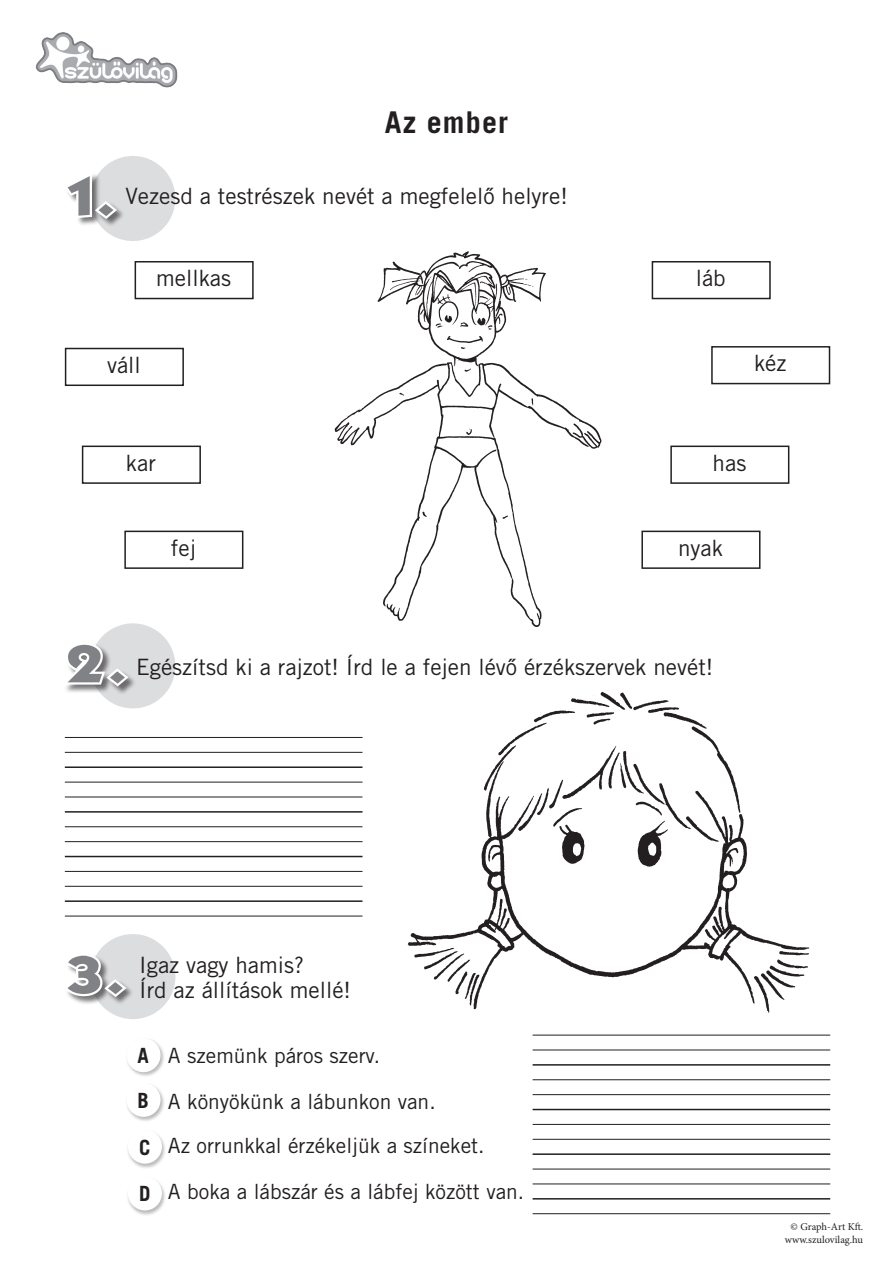
<style>
.page{position:relative;width:893px;height:1263px;background:#fff}
.page>*{position:absolute;margin:0;border:0;box-sizing:border-box;transform-origin:0 0}
.t1{font:700 45px "Kabel PFL";color:#808285;scale:1.2 1}
.t2{font:700 30px "Trade Gothic LT Std";letter-spacing:.04em;color:#231f20}
.t3{font:22.5px "Trade Gothic LT Std";color:#231f20}
.t4{font:21px "Trade Gothic LT Std";color:#231f20}
.t5{font:700 21px "Trade Gothic LT Std";color:#231f20}
.t6{font:10.5px "Minion Pro";color:#231f20}
</style>
<div class="page">
<img style="left:35px;top:32px;width:143px;height:56px">
<div style="left:90px;top:156px;width:85px;height:85px;background:#dcdddf;border-radius:50%"></div>
<div style="left:90px;top:623px;width:85px;height:85px;background:#dcdddf;border-radius:50%"></div>
<div style="left:64px;top:172px;width:61px;height:55px;background:#231f20;opacity:.6"></div>
<svg style="left:64px;top:169px;width:56px;height:53px"></svg>
<div style="left:62px;top:642px;width:74px;height:53px;background:#231f20;opacity:.6"></div>
<svg style="left:62px;top:640px;width:69px;height:49px"></svg>
<div style="left:90px;top:934px;width:85px;height:85px;background:#dcdddf;border-radius:50%"></div>
<div style="left:64px;top:953px;width:70px;height:52px;background:#231f20;opacity:.6"></div>
<svg style="left:64px;top:950px;width:65px;height:50px"></svg>
<div style="left:125px;top:1038px;width:40px;height:40px;background:#231f20;opacity:.3"></div>
<div style="left:126px;top:1038px;width:35px;height:34px;background:#fff;border-radius:50%"></div>
<div style="left:125px;top:1082px;width:40px;height:40px;background:#231f20;opacity:.3"></div>
<div style="left:126px;top:1083px;width:35px;height:34px;background:#fff;border-radius:50%"></div>
<div style="left:126px;top:1129px;width:40px;height:40px;background:#231f20;opacity:.3"></div>
<div style="left:128px;top:1129px;width:34px;height:34px;background:#fff;border-radius:50%"></div>
<div style="left:126px;top:1176px;width:40px;height:40px;background:#231f20;opacity:.3"></div>
<div style="left:128px;top:1176px;width:34px;height:34px;background:#fff;border-radius:50%"></div>
<div style="left:135px;top:261px;width:119px;height:38px;border:2px solid #231f20"></div>
<div style="left:652px;top:261px;width:119px;height:38px;border:2px solid #231f20"></div>
<div style="left:65px;top:348px;width:119px;height:38px;border:2px solid #231f20"></div>
<div style="left:711px;top:346px;width:119px;height:38px;border:2px solid #231f20"></div>
<div style="left:82px;top:446px;width:119px;height:38px;border:2px solid #231f20"></div>
<div style="left:670px;top:446px;width:119px;height:38px;border:2px solid #231f20"></div>
<div style="left:124px;top:531px;width:119px;height:38px;border:2px solid #231f20"></div>
<div style="left:641px;top:531px;width:119px;height:38px;border:2px solid #231f20"></div>
<img style="left:334px;top:251px;width:268px;height:376px">
<img style="left:407px;top:691px;width:403px;height:322px">
<hr style="left:65px;top:737px;width:297px;height:1px;background:#231f20">
<hr style="left:65px;top:752px;width:297px;height:1px;background:#231f20">
<hr style="left:65px;top:766px;width:297px;height:2px;background:#231f20">
<hr style="left:65px;top:782px;width:297px;height:1px;background:#231f20">
<hr style="left:65px;top:797px;width:297px;height:1px;background:#231f20">
<hr style="left:65px;top:811px;width:297px;height:2px;background:#231f20">
<hr style="left:65px;top:826px;width:297px;height:1px;background:#231f20">
<hr style="left:65px;top:841px;width:297px;height:1px;background:#231f20">
<hr style="left:65px;top:856px;width:297px;height:1px;background:#231f20">
<hr style="left:65px;top:871px;width:297px;height:1px;background:#231f20">
<hr style="left:65px;top:886px;width:297px;height:1px;background:#231f20">
<hr style="left:65px;top:900px;width:297px;height:2px;background:#231f20">
<hr style="left:65px;top:916px;width:297px;height:1px;background:#231f20">
<hr style="left:533px;top:1035px;width:297px;height:1px;background:#231f20">
<hr style="left:533px;top:1049px;width:297px;height:1px;background:#231f20">
<hr style="left:533px;top:1064px;width:297px;height:1px;background:#231f20">
<hr style="left:533px;top:1079px;width:297px;height:1px;background:#231f20">
<hr style="left:533px;top:1094px;width:297px;height:1px;background:#231f20">
<hr style="left:533px;top:1109px;width:297px;height:1px;background:#231f20">
<hr style="left:533px;top:1124px;width:297px;height:1px;background:#231f20">
<hr style="left:533px;top:1139px;width:297px;height:1px;background:#231f20">
<hr style="left:533px;top:1153px;width:297px;height:2px;background:#231f20">
<hr style="left:533px;top:1169px;width:297px;height:1px;background:#231f20">
<hr style="left:533px;top:1183px;width:297px;height:1px;background:#231f20">
<hr style="left:533px;top:1198px;width:297px;height:1px;background:#231f20">
<hr style="left:533px;top:1213px;width:297px;height:1px;background:#231f20">
<p class="t2" style="left:385px;top:104px;width:125px">Az ember</p>
<p class="t1" style="left:65px;top:164px;width:42px">1.</p>
<p class="t3" style="left:125px;top:182px;width:444px">Vezesd a testrészek nevét a megfelelő helyre!</p>
<p class="t3" style="left:156px;top:265px;width:76px">mellkas</p>
<p class="t3" style="left:696px;top:265px;width:32px">láb</p>
<p class="t3" style="left:107px;top:351px;width:35px">váll</p>
<p class="t3" style="left:754px;top:350px;width:34px">kéz</p>
<p class="t3" style="left:126px;top:449px;width:31px">kar</p>
<p class="t3" style="left:713px;top:449px;width:35px">has</p>
<p class="t3" style="left:171px;top:534px;width:26px">fej</p>
<p class="t3" style="left:678px;top:534px;width:46px">nyak</p>
<p class="t1" style="left:65px;top:632px;width:52px">2.</p>
<p class="t3" style="left:136px;top:653px;width:579px">Egészítsd ki a rajzot! Írd le a fejen lévő érzékszervek nevét!</p>
<p class="t1" style="left:65px;top:942px;width:50px">3.</p>
<p class="t3" style="left:139px;top:951px;width:166px">Igaz vagy hamis?</p>
<p class="t3" style="left:139px;top:977px;width:213px">Írd az állítások mellé!</p>
<p class="t5" style="left:138px;top:1043px;width:13px">A</p>
<p class="t5" style="left:138px;top:1087px;width:13px">B</p>
<p class="t5" style="left:139px;top:1134px;width:13px">C</p>
<p class="t5" style="left:139px;top:1181px;width:13px">D</p>
<p class="t4" style="left:168px;top:1043px;width:214px">A szemünk páros szerv.</p>
<p class="t4" style="left:168px;top:1088px;width:269px">A könyökünk a lábunkon van.</p>
<p class="t4" style="left:168px;top:1133px;width:318px">Az orrunkkal érzékeljük a színeket.</p>
<p class="t4" style="left:168px;top:1179px;width:358px">A boka a lábszár és a lábfej között van.</p>
<p class="t6" style="left:791px;top:1219px;width:74px">© Graph-Art Kft.</p>
<p class="t6" style="left:785px;top:1232px;width:80px">www.szulovilag.hu</p>
</div>
